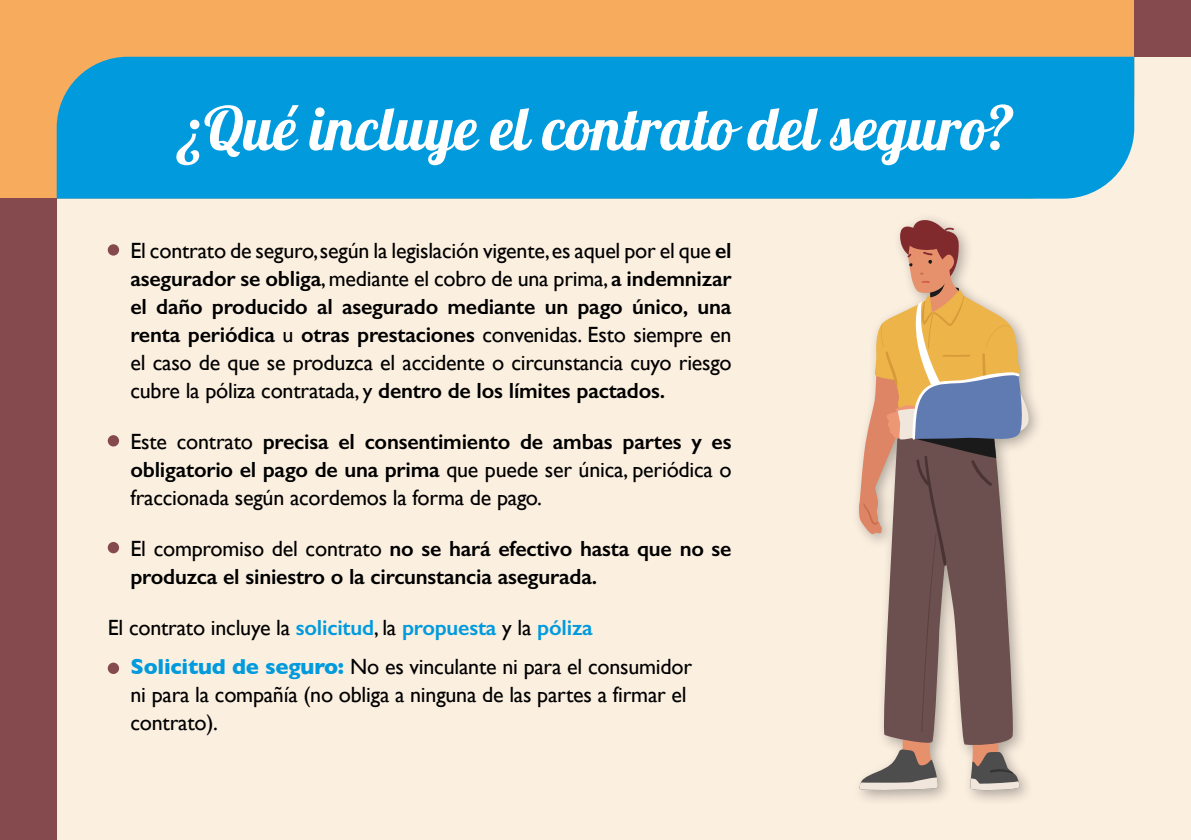
<style>
.page{position:relative;width:1191px;height:840px;background:#fff}
.page>*{position:absolute;margin:0;border:0;box-sizing:border-box;transform-origin:0 0}
.t1{font:60px "Lobster";color:#fff}
.t2{font:22px/28px "Gill Sans";letter-spacing:-.01em;color:#000;text-align:justify}
.t3{font:600 22px/28px "Gill Sans";letter-spacing:-.01em;color:#000}
.s1{font-weight:600}
.s2{font-weight:400}
.s3{font-weight:600;color:#009add}
.s4{font-weight:700;color:#009add}
</style>
<div class="page">
<div style="left:0;top:0;width:1191px;height:839px;background:#fbefe0"></div>
<div style="left:0;top:0;width:1134px;height:198px;background:#f6ab5d"></div>
<div style="left:57px;top:57px;width:1077px;height:141px;background:#009add"></div>
<div style="left:1134px;top:0;width:57px;height:57px;background:#854a4e"></div>
<div style="left:0;top:198px;width:57px;height:641px;background:#854a4e"></div>
<div style="left:108px;top:244px;width:11px;height:11px;background:#854a4e;border-radius:50%"></div>
<div style="left:108px;top:435px;width:11px;height:11px;background:#854a4e;border-radius:50%"></div>
<div style="left:108px;top:541px;width:11px;height:12px;background:#854a4e;border-radius:50%"></div>
<div style="left:108px;top:662px;width:11px;height:11px;background:#854a4e;border-radius:50%"></div>
<div style="left:851px;top:212px;width:193px;height:594px;background:#000;opacity:.3"></div>
<svg style="left:858px;top:219px;width:172px;height:571px"></svg>
<h1 class="t1" style="left:177px;top:90px;width:838px">¿Qué incluye el contrato del seguro?</h1>
<p class="t2" style="left:130px;top:236px;width:602px">El contrato de seguro, según la legislación vigente, es aquel por el que <span class="s1">el asegurador se obliga</span>, mediante el cobro de una prima, <span class="s1">a indemnizar el daño producido al asegurado mediante un pago único, una renta periódica</span> u <span class="s1">otras prestaciones</span> convenidas. Esto siempre en el caso de que se produzca el accidente o circunstancia cuyo riesgo cubre la póliza contratada, y <span class="s1">dentro de los límites pactados.</span></p>
<p class="t2" style="left:130px;top:427px;width:603px">Este contrato <span class="s1">precisa el consentimiento de ambas partes y es obligatorio el pago de una prima</span> que puede ser única, periódica o fraccionada según acordemos la forma de pago.</p>
<p class="t3" style="left:130px;top:534px;width:602px"><span class="s2">El compromiso del contrato</span> no se hará efectivo hasta que no se produzca el siniestro o la circunstancia asegurada.</p>
<p class="t2" style="left:130px;top:607px;width:563px;line-height:39.4px;text-indent:-23px">El contrato incluye la <span class="s3">solicitud</span>, la <span class="s3">propuesta</span> y la <span class="s3">póliza<br></span><span class="s4">Solicitud de seguro:</span> No es vinculante ni para el consumidor</p>
<p class="t2" style="left:130px;top:680px;width:558px">ni para la compañía (no obliga a ninguna de las partes a firmar el contrato).</p>
</div>
